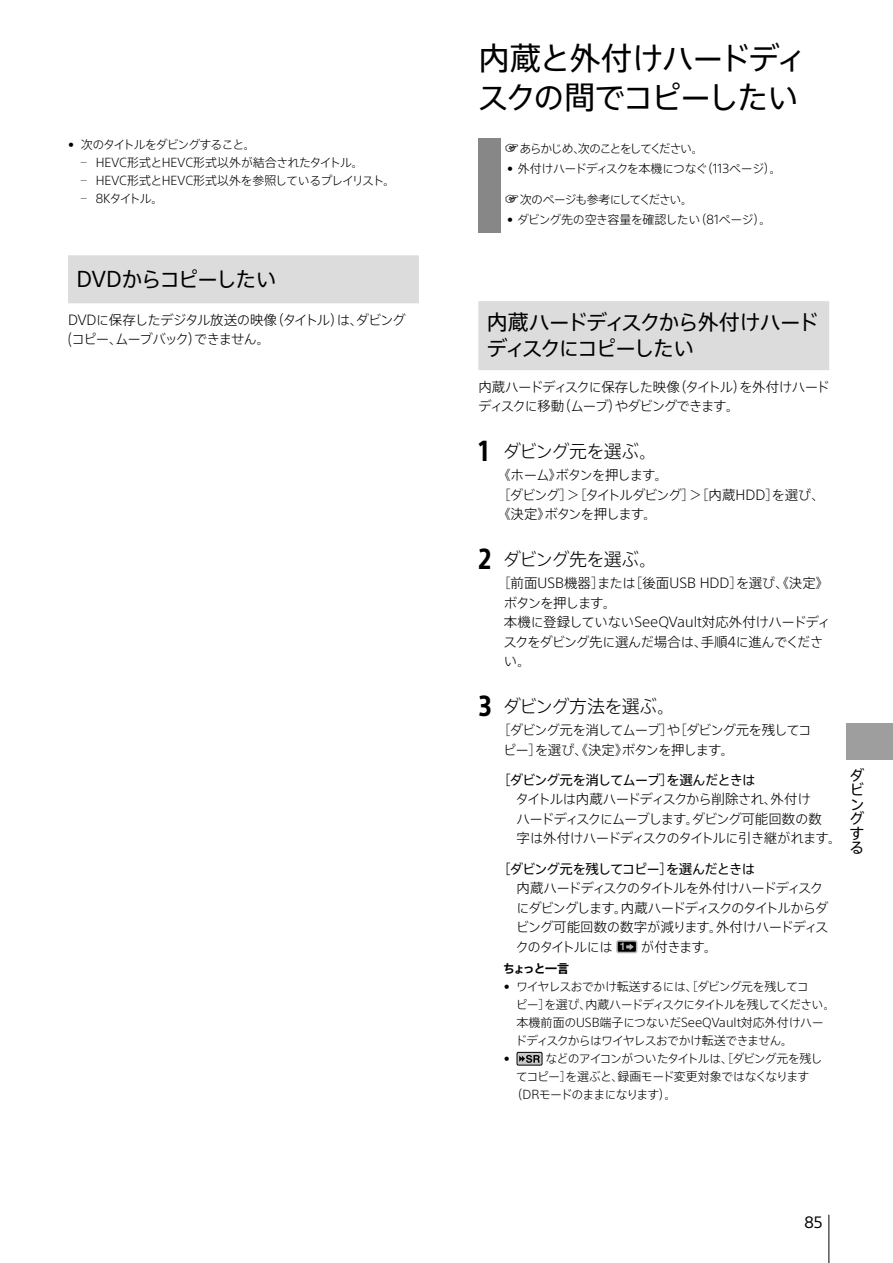
<style>
.page{position:relative;width:893px;height:1263px;background:#fff}
.page>*{position:absolute;margin:0;border:0;box-sizing:border-box;transform-origin:0 0}
.t1{font:31.5px/39px "SST Jp Pro";letter-spacing:-.06em;color:#000}
.t2{font:21px/25.5px "SST Jp Pro";letter-spacing:-.08em;color:#000}
.t3{font:21px "SST Jp Pro";letter-spacing:-.06em;color:#000}
.t4{font:300 18px "SST Jp Pro";letter-spacing:-.05em;color:#000}
.t5{font:15px/15.3px "SST Jp Pro";color:#000}
.Bind_9mm{font:300 13.5px/19.5px "SST Jp Pro";letter-spacing:-.08em;color:#000}
.Bstepind{font:300 13.5px/19.5px "SST Jp Pro";letter-spacing:-.05em;color:#000}
.B{font:300 13.5px/19.5px "SST Jp Pro";letter-spacing:-.08em;color:#000}
.L4ind{font:13.5px "SST Jp Pro";letter-spacing:-.08em;color:#000}
.Bstepind-2{font:300 13.5px/19.5px "SST Jp Pro";color:#000}
.Bstepind-3{font:300 13.5px "SST Jp Pro";letter-spacing:-.08em;color:#000}
.t6{font:300 12px/18px "SST Jp Pro";letter-spacing:-.06em;color:#000}
.t7{font:300 12px "SST Jp Pro";letter-spacing:-.04em;color:#000}
.t8{font:300 12px "SST Jp Pro";letter-spacing:-.085em;color:#000}
.t9{font:300 12px "SST Jp Pro";letter-spacing:-.09em;color:#000}
.t10{font:300 12px "SST Jp Pro";letter-spacing:-.01em;color:#000}
.t11{font:300 12px "SST Jp Pro";color:#000}
.t12{font:300 12px "SST Jp Pro";letter-spacing:-.13em;color:#000}
.L5ind_hint{font:700 12px "SST Jp Pro";letter-spacing:-.09em;color:#000}
.t13{font:700 10.5px "Helvetica";color:#b4b4b5}
.s1{font-family:"Sony Font Unicode";font-weight:400}
.s2{font-family:"SST Jp Cond Pro";font-weight:700;font-size:26.4px}
</style>
<div class="page">
<div style="left:846px;top:723px;width:47px;height:36px;background:#9e9e9f"></div>
<hr style="left:828px;top:1215px;width:1px;height:48px;background:#000">
<div style="left:68px;top:255px;width:351px;height:48px;background:#dcdcdc"></div>
<div style="left:478px;top:301px;width:351px;height:69px;background:#dcdcdc"></div>
<div style="left:478px;top:138px;width:23px;height:95px;background:#878788"></div>
<div style="left:617px;top:941px;width:20px;height:11px;background:#000;border-radius:2px"></div>
<div style="left:616px;top:940px;width:21px;height:13px;border:2px solid #b4b4b5;border-radius:2px"></div>
<svg style="left:626px;top:943px;width:8px;height:7px"></svg>
<div style="left:517px;top:1052px;width:25px;height:13px;background:#c8c8c9"></div>
<div style="left:517px;top:1052px;width:25px;height:13px;border:1px solid #000"></div>
<svg style="left:519px;top:1055px;width:21px;height:8px"></svg>
<p class="t9" style="left:68px;top:135px;width:189px">• 次のタイトルをダビングすること。</p>
<p class="t11" style="left:96px;top:153px;width:270px">HEVC形式とHEVC形式以外が結合されたタイトル。</p>
<p class="t10" style="left:96px;top:171px;width:301px">HEVC形式とHEVC形式以外を参照しているプレイリスト。</p>
<p class="t6" style="left:96px;top:188px;width:69px">8Kタイトル。</p>
<p class="t3" style="left:77px;top:264px;width:202px">DVDからコピーしたい</p>
<p class="B" style="left:68px;top:309px;width:340px">DVDに保存したデジタル放送の映像（タイトル）は、ダビング(コピー、ムーブバック）できません。</p>
<p class="t1" style="left:477px;top:38px;width:331px">内蔵と外付けハードディスクの間でコピーしたい</p>
<p class="t12" style="left:505px;top:140px;width:201px"><span class="s1">H</span> あらかじめ、次のことをしてください。</p>
<p class="t7" style="left:507px;top:160px;width:276px">• 外付けハードディスクを本機につなぐ（113ページ）。</p>
<p class="t9" style="left:505px;top:190px;width:190px"><span class="s1">H</span> 次のページも参考にしてください。</p>
<p class="t7" style="left:507px;top:211px;width:266px">• ダビング先の空き容量を確認したい（81ページ）。</p>
<p class="t2" style="left:486px;top:309px;width:334px">内蔵ハードディスクから外付けハードディスクにコピーしたい</p>
<p class="B" style="left:478px;top:376px;width:353px">内蔵ハードディスクに保存した映像（タイトル）を外付けハードディスクに移動（ムーブ）やダビングできます。</p>
<p class="t4" style="left:478px;top:438px;width:181px"><span class="s2">1</span> ダビング元を選ぶ。</p>
<p class="Bstepind-3" style="left:497px;top:465px;width:173px">《ホーム》ボタンを押します。</p>
<p class="Bstepind" style="left:497px;top:484px;width:329px">［ダビング］＞［タイトルダビング］＞［内蔵HDD］を選び、《決定》ボタンを押します。</p>
<p class="t4" style="left:478px;top:546px;width:181px"><span class="s2">2</span> ダビング先を選ぶ。</p>
<p class="Bstepind-2" style="left:504px;top:572px;width:327px;text-indent:-7px">［前面USB機器］または［後面USB HDD］を選び、《決定》ボタンを押します。</p>
<p class="Bstepind" style="left:503px;top:611px;width:329px">本機に登録していないSeeQVault対応外付けハードディスクをダビング先に選んだ場合は、手順4に進んでください。</p>
<p class="t4" style="left:478px;top:693px;width:199px"><span class="s2">3</span> ダビング方法を選ぶ。</p>
<p class="Bstepind" style="left:503px;top:719px;width:310px;text-indent:-6px">［ダビング元を消してムーブ］や［ダビング元を残してコピー］を選び、《決定》ボタンを押します。</p>
<p class="L4ind" style="left:497px;top:770px;width:260px">［ダビング元を消してムーブ］を選んだときは</p>
<p class="Bind_9mm" style="left:516px;top:789px;width:327px">タイトルは内蔵ハードディスクから削除され、外付け<br>ハードディスクにムーブします。ダビング可能回数の数<br>字は外付けハードディスクのタイトルに引き継がれます。</p>
<p class="L4ind" style="left:497px;top:858px;width:259px">［ダビング元を残してコピー］を選んだときは</p>
<p class="Bind_9mm" style="left:516px;top:877px;width:314px">内蔵ハードディスクのタイトルを外付けハードディスクにダビングします。内蔵ハードディスクのタイトルからダビング可能回数の数字が減ります。外付けハードディスクのタイトルには</p>
<p class="t13" style="left:620px;top:940px;width:7px">1</p>
<p class="Bind_9mm" style="left:641px;top:936px;width:79px">が付きます。</p>
<p class="L5ind_hint" style="left:503px;top:959px;width:68px">ちょっと一言</p>
<p class="t6" style="left:515px;top:977px;width:322px;text-indent:-11px">• ワイヤレスおでかけ転送するには、［ダビング元を残してコ<br>ピー］を選び、内蔵ハードディスクにタイトルを残してください。本機前面のUSB端子につないだSeeQVault対応外付けハードディスクからはワイヤレスおでかけ転送できません。</p>
<p class="t6" style="left:504px;top:1049px;width:7px">•</p>
<p class="t8" style="left:546px;top:1050px;width:278px">などのアイコンがついたタイトルは、［ダビング元を残し</p>
<p class="t6" style="left:516px;top:1067px;width:295px">てコピー］を選ぶと、録画モード変更対象ではなくなります</p>
<p class="t8" style="left:511px;top:1086px;width:168px">（DRモードのままになります）。</p>
<p class="t5" style="left:849px;top:767px;width:20px">ダダダ</p>
<p class="t5" style="left:849px;top:811px;width:22px;text-align:center">ダダダ</p>
<p class="t5" style="left:805px;top:1214px;width:20px">85</p>
</div>
